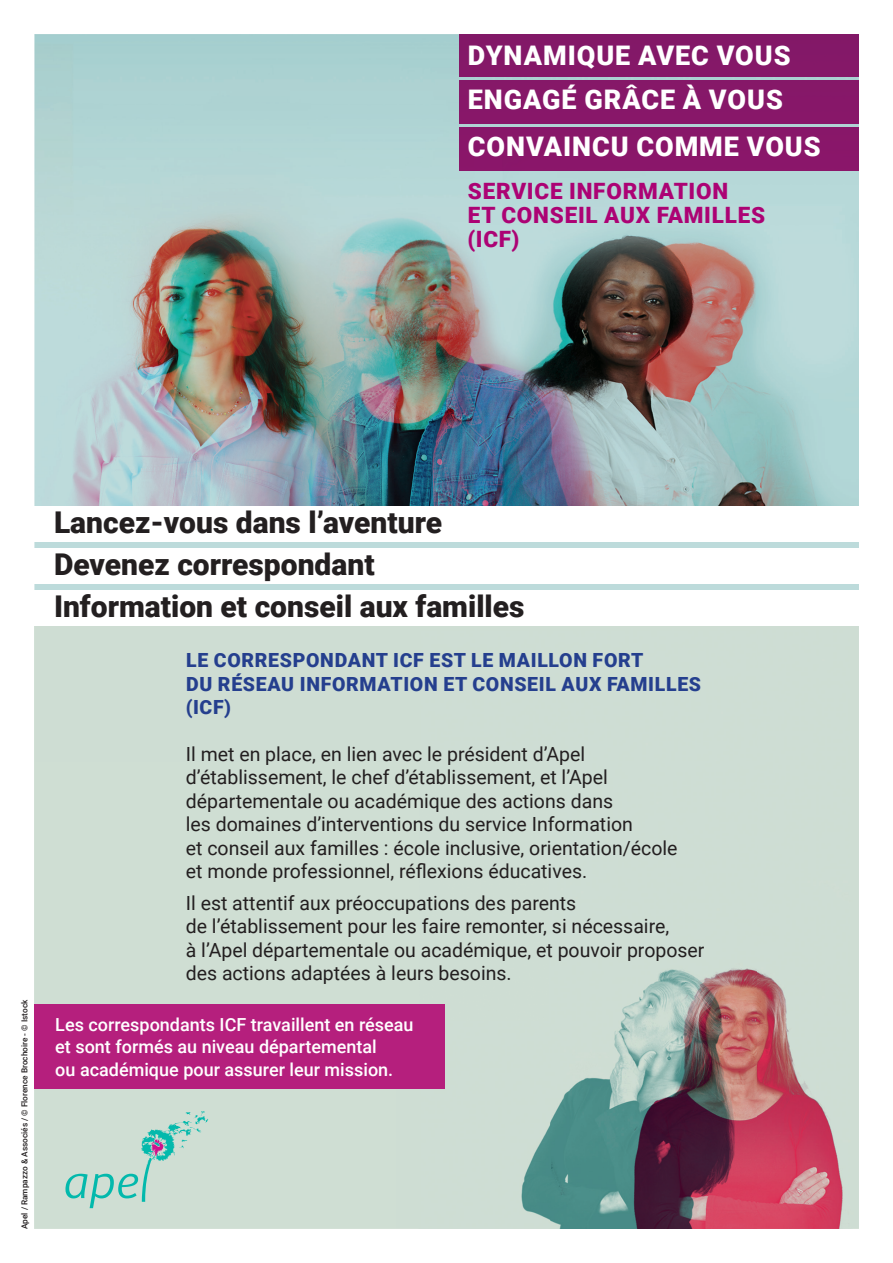
<style>
.page{position:relative;width:893px;height:1263px;background:#fff}
.page>*{position:absolute;margin:0;border:0;box-sizing:border-box;transform-origin:0 0}
.t1{font:900 30px/42px "Roboto";color:#231f20}
.t2{font:900 27px/43.8px "Roboto";letter-spacing:.035em;color:#fff}
.t3{font:900 22.5px/24px "Roboto";letter-spacing:.035em;color:#ac0274}
.t4{font:19.5px/23.4px "Roboto";color:#231f20}
.t5{font:900 19.5px/23.4px "Roboto";letter-spacing:.035em;color:#253f8e}
.t6{font:500 18px/22.5px "Roboto";color:#fff}
.t7{font:500 8.25px "Roboto";color:#231f20}
</style>
<div class="page">
<img style="left:34px;top:34px;width:722px;height:727px">
<img style="left:756px;top:77px;width:103px;height:1152px">
<div style="left:34px;top:761px;width:515px;height:260px;background:#cfded3"></div>
<img style="left:549px;top:761px;width:207px;height:468px">
<div style="left:395px;top:1021px;width:155px;height:208px;background:#ceddd4"></div>
<div style="left:459px;top:34px;width:400px;height:43px;background:#841868"></div>
<div style="left:459px;top:81px;width:400px;height:42px;background:#871769"></div>
<div style="left:459px;top:128px;width:400px;height:42px;background:#89166a"></div>
<div style="left:0;top:506px;width:893px;height:36px;background:#fff"></div>
<div style="left:0;top:548px;width:893px;height:36px;background:#fff"></div>
<div style="left:0;top:590px;width:893px;height:36px;background:#fff"></div>
<div style="left:34px;top:1004px;width:410px;height:85px;background:#b51f7d"></div>
<svg style="left:65px;top:1111px;width:143px;height:97px;background:#b9d8ce"></svg>
<h2 class="t2" style="left:468px;top:33px;width:324px">DYNAMIQUE AVEC VOUS<br>ENGAGÉ GRÂCE À VOUS</h2>
<h2 class="t2" style="left:468px;top:123px;width:354px">CONVAINCU COMME VOUS</h2>
<p class="t3" style="left:467px;top:179px;width:299px">SERVICE INFORMATION<br>ET CONSEIL AUX FAMILLES (ICF)</p>
<p class="t7" style="left:19px;top:1229px;width:231px;rotate:-90deg">Apel / Rampazzo &amp; Associés / © Florence Brochoire - © Istock</p>
<h1 class="t1" style="left:54px;top:500px;width:472px">Lancez-vous dans l’aventure<br>Devenez correspondant<br>Information et conseil aux familles</h1>
<p class="t5" style="left:186px;top:648px;width:517px">LE CORRESPONDANT ICF EST LE MAILLON FORT<br>DU RÉSEAU INFORMATION ET CONSEIL AUX FAMILLES (ICF)</p>
<p class="t4" style="left:186px;top:742px;width:493px">Il met en place, en lien avec le président d’Apel d’établissement, le chef d’établissement, et l’Apel départementale ou académique des actions dans<br>les domaines d’interventions du service Information<br>et conseil aux familles : école inclusive, orientation/école et monde professionnel, réflexions éducatives.</p>
<p class="t4" style="left:186px;top:891px;width:520px">Il est attentif aux préoccupations des parents<br>de l’établissement pour les faire remonter, si nécessaire,<br>à l’Apel départementale ou académique, et pouvoir proposer des actions adaptées à leurs besoins.</p>
<p class="t6" style="left:55px;top:1012px;width:360px">Les correspondants ICF travaillent en réseau et sont formés au niveau départemental<br>ou académique pour assurer leur mission.</p>
</div>
